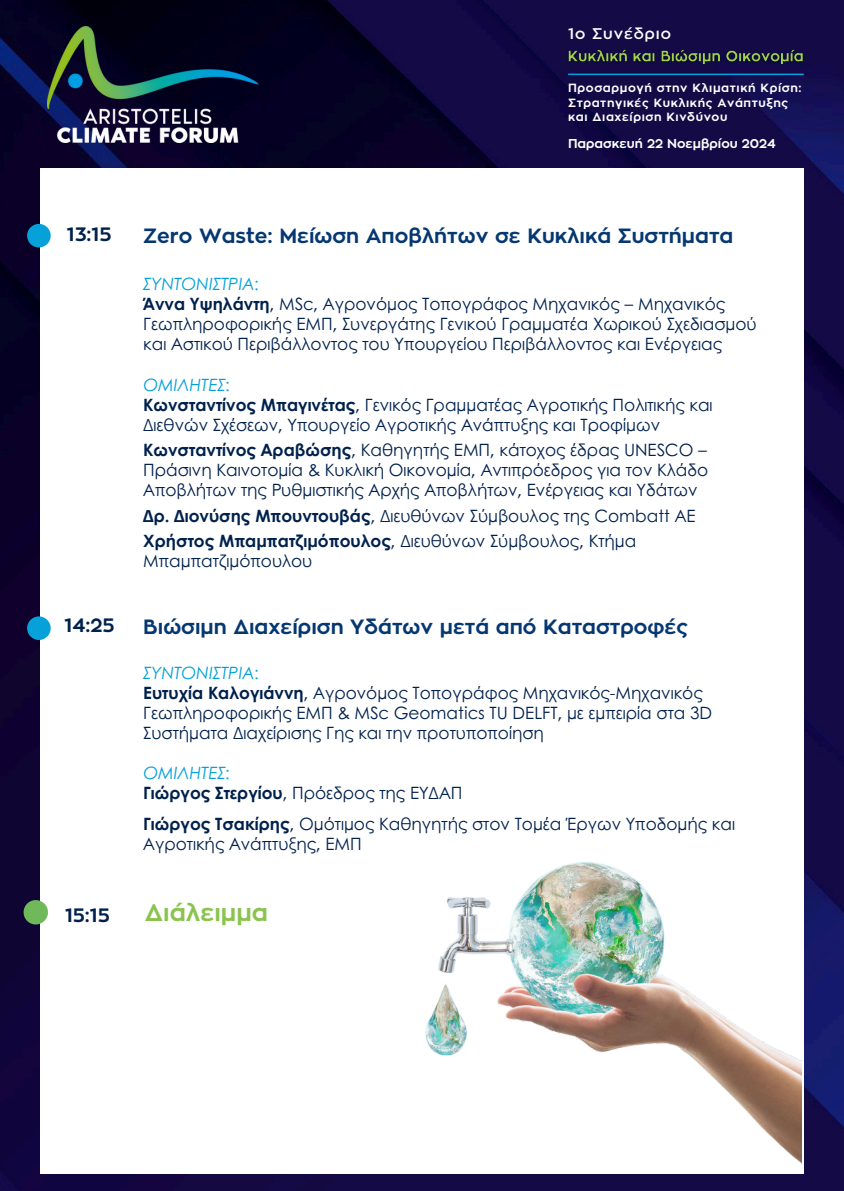
<style>
.page{position:relative;width:844px;height:1191px;background:#fff}
.page>*{position:absolute;margin:0;border:0;box-sizing:border-box;transform-origin:0 0}
.t1{font:700 23.97px "Zona Pro";color:#8ac44f}
.t2{font:700 20.47px "Zona Pro";color:#053771}
.t3{font:700 19.25px "Zona Pro";color:#00214d}
.t4{font:16.97px/20.1px "Century Gothic";color:#00214d}
.t5{font:600 15.4px "Zona Pro";letter-spacing:.055em;color:#fff}
.t6{font:700 12.78px "Zona Pro";color:#fff}
.t7{font:700 11.72px/14.7px "Zona Pro";letter-spacing:.05em;color:#fff}
.s1{font-style:italic;color:#05a1d8}
.s2{color:#05a1d8}
.s3{font-weight:700}
</style>
<div class="page">
<img style="left:0;top:0;width:843px;height:1190px">
<div style="left:40px;top:168px;width:763px;height:1005px;background:#fff"></div>
<img style="left:47px;top:27px;width:211px;height:115px">
<svg style="left:27px;top:224px;width:24px;height:23px"></svg>
<svg style="left:27px;top:616px;width:24px;height:24px"></svg>
<svg style="left:24px;top:900px;width:24px;height:24px"></svg>
<img style="left:89px;top:862px;width:712px;height:328px">
<img style="left:563px;top:44px;width:244px;height:26px">
<hr style="left:568px;top:74px;width:235px;height:1px;background:#05a1d8">
<p class="t5" style="left:568px;top:27px;width:104px">1ο Συνέδριο</p>
<h1 class="t7" style="left:568px;top:81px;width:235px">Προσαρμογή στην Κλιματική Κρίση:<br>Στρατηγικές Κυκλικής Ανάπτυξης και Διαχείριση Κινδύνου</h1>
<h3 class="t6" style="left:568px;top:138px;width:209px">Παρασκευή 22 Νοεμβρίου 2024</h3>
<h3 class="t3" style="left:67px;top:226px;width:46px">13:15</h3>
<h2 class="t3" style="left:65px;top:616px;width:51px">14:25</h2>
<p class="t2" style="left:143px;top:227px;width:591px">Zero Waste: Μείωση Αποβλήτων σε Κυκλικά Συστήματα</p>
<p class="t4" style="left:143px;top:273px;width:614px"><span class="s1">ΣΥΝΤΟΝΙΣΤΡΙΑ</span><span class="s2">:<br></span><span class="s3">Άννα Υψηλάντη</span>, MSc, Αγρονόμος Τοπογράφος Μηχανικός – Μηχανικός Γεωπληροφορικής ΕΜΠ, Συνεργάτης Γενικού Γραμματέα Χωρικού Σχεδιασμού και Αστικού Περιβάλλοντος του Υπουργείου Περιβάλλοντος και Ενέργειας</p>
<h2 class="t4" style="left:143px;top:373px;width:570px"><span class="s1">ΟΜΙΛΗΤΕΣ</span><span class="s2">:<br></span><span class="s3">Κωνσταντίνος Μπαγινέτας</span>, Γενικός Γραμματέας Αγροτικής Πολιτικής και<br>Διεθνών Σχέσεων, Υπουργείο Αγροτικής Ανάπτυξης και Τροφίμων</h2>
<h2 class="t4" style="left:143px;top:439px;width:566px;text-align:justify"><span class="s3">Κωνσταντίνος Αραβώσης</span>, Καθηγητής ΕΜΠ, κάτοχος έδρας UNESCO – Πράσινη Καινοτομία &amp; Κυκλική Οικονομία, Αντιπρόεδρος για τον Κλάδο Αποβλήτων της Ρυθμιστικής Αρχής Αποβλήτων, Ενέργειας και Υδάτων</h2>
<h2 class="t4" style="left:143px;top:505px;width:553px"><span class="s3">Δρ. Διονύσης Μπουντουβάς</span>, Διευθύνων Σύμβουλος της Combatt ΑΕ</h2>
<h2 class="t4" style="left:143px;top:530px;width:494px"><span class="s3">Χρήστος Μπαμπατζιμόπουλος</span>, Διευθύνων Σύμβουλος, Κτήμα<br>Μπαμπατζιμόπουλου</h2>
<h3 class="t2" style="left:143px;top:617px;width:546px">Βιώσιμη Διαχείριση Υδάτων μετά από Καταστροφές</h3>
<h3 class="t4" style="left:143px;top:662px;width:570px"><span class="s1">ΣΥΝΤΟΝΙΣΤΡΙΑ</span><span class="s2">:<br></span><span class="s3">Ευτυχία Καλογιάννη</span>, Αγρονόμος Τοπογράφος Μηχανικός-Μηχανικός Γεωπληροφορικής ΕΜΠ &amp; MSc Geomatics TU DELFT, με εμπειρία στα 3D Συστήματα Διαχείρισης Γης και την προτυποποίηση</h3>
<h3 class="t4" style="left:143px;top:762px;width:320px"><span class="s1">ΟΜΙΛΗΤΕΣ</span><span class="s2">:<br></span><span class="s3">Γιώργος Στεργίου</span>, Πρόεδρος της ΕΥΔΑΠ</h3>
<h3 class="t4" style="left:143px;top:813px;width:593px"><span class="s3">Γιώργος Τσακίρης</span>, Ομότιμος Καθηγητής στον Τομέα Έργων Υποδομής και<br>Αγροτικής Ανάπτυξης, ΕΜΠ</h3>
<h3 class="t3" style="left:65px;top:906px;width:46px">15:15</h3>
<h3 class="t1" style="left:145px;top:901px;width:124px">Διάλειμμα</h3>
</div>
